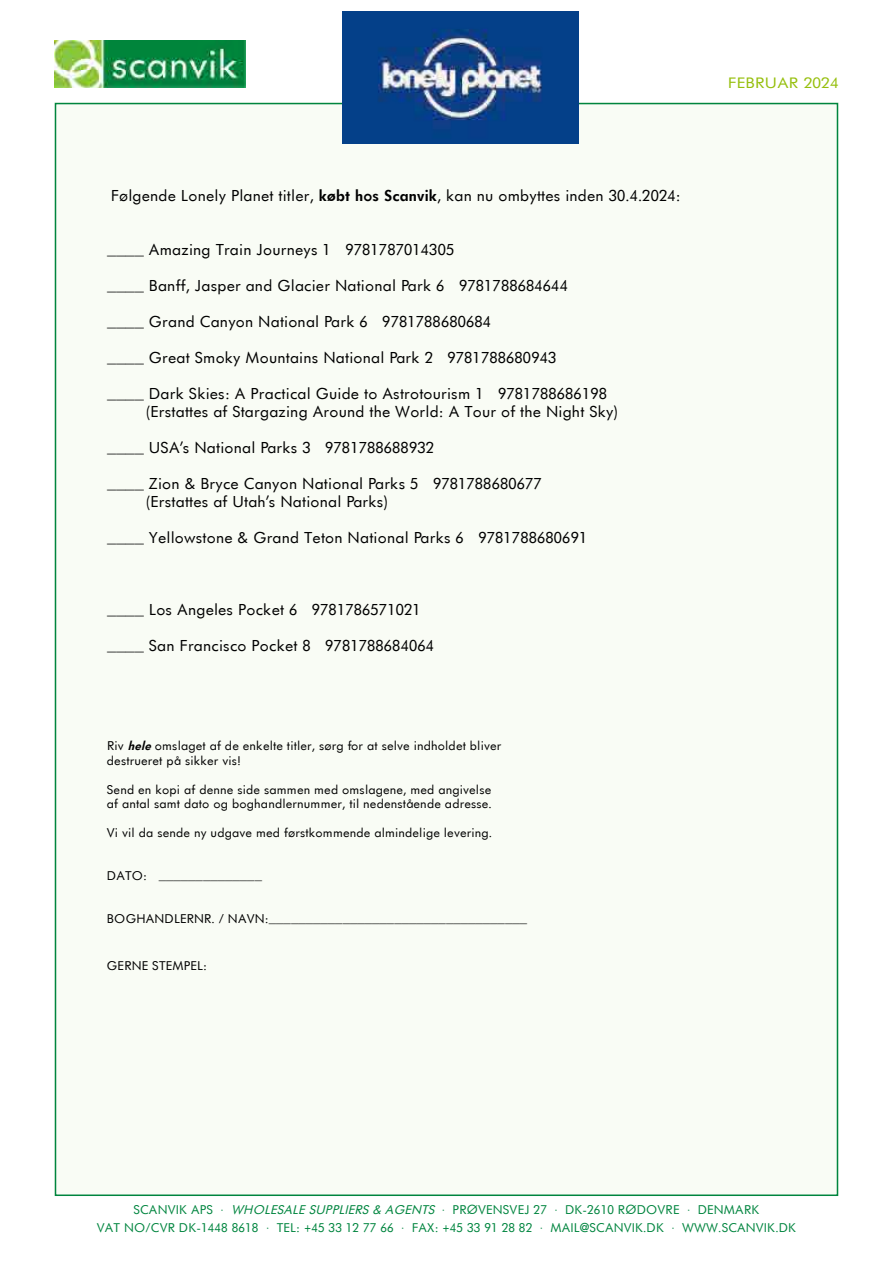
<style>
.page{position:relative;width:893px;height:1263px;background:#fff}
.page>*{position:absolute;margin:0;border:0;box-sizing:border-box;transform-origin:0 0}
.t1{font:15px/18px "Futurist";color:#000}
.t2{font:14.25px "Futurist";color:#96bf0d;scale:1.11 1}
.t3{font:12px/14.4px "Futurist";color:#000}
.t4{font:12px/18px "Futurist";color:#00853f;text-align:center}
.s1{font-weight:700}
.s2{font-weight:700;font-style:italic}
.s3{font-style:italic}
</style>
<div class="page">
<img style="left:54px;top:40px;width:191px;height:48px">
<div style="left:54px;top:102px;width:785px;height:1094px;background:#f9fcf5"></div>
<img style="left:343px;top:11px;width:236px;height:133px">
<p class="t1" style="left:111px;top:187px;width:572px">Følgende Lonely Planet titler, <span class="s1">købt hos Scanvik</span>, kan nu ombyttes inden 30.4.2024:</p>
<p class="t1" style="left:107px;top:241px;width:349px">____ Amazing Train Journeys 1 9781787014305</p>
<p class="t1" style="left:107px;top:277px;width:462px">____ Banff, Jasper and Glacier National Park 6 9781788684644</p>
<p class="t1" style="left:107px;top:313px;width:386px">____ Grand Canyon National Park 6 9781788680684</p>
<p class="t1" style="left:107px;top:349px;width:451px">____ Great Smoky Mountains National Park 2 9781788680943</p>
<p class="t1" style="left:146px;top:385px;width:475px;text-indent:-38px">____ Dark Skies: A Practical Guide to Astrotourism 1 9781788686198 (Erstattes af Stargazing Around the World: A Tour of the Night Sky)</p>
<p class="t1" style="left:107px;top:439px;width:329px">____ USA’s National Parks 3 9781788688932</p>
<p class="t1" style="left:146px;top:475px;width:398px;text-indent:-38px">____ Zion &amp; Bryce Canyon National Parks 5 9781788680677 (Erstattes af Utah’s National Parks)</p>
<p class="t1" style="left:107px;top:529px;width:482px">____ Yellowstone &amp; Grand Teton National Parks 6 9781788680691</p>
<p class="t1" style="left:107px;top:601px;width:315px">____ Los Angeles Pocket 6 9781786571021</p>
<p class="t1" style="left:107px;top:637px;width:329px">____ San Francisco Pocket 8 9781788684064</p>
<p class="t3" style="left:107px;top:739px;width:396px">Riv <span class="s2">hele</span> omslaget af de enkelte titler, sørg for at selve indholdet bliver destrueret på sikker vis!</p>
<p class="t3" style="left:107px;top:782px;width:387px">Send en kopi af denne side sammen med omslagene, med angivelse af antal samt dato og boghandlernummer, til nedenstående adresse.</p>
<p class="t3" style="left:107px;top:825px;width:387px">Vi vil da sende ny udgave med førstkommende almindelige levering.</p>
<p class="t3" style="left:107px;top:868px;width:157px">DATO: ______________</p>
<p class="t3" style="left:107px;top:911px;width:422px">BOGHANDLERNR. / NAVN:___________________________________</p>
<p class="t3" style="left:107px;top:958px;width:102px">GERNE STEMPEL:</p>
<p class="t2" style="left:728px;top:74px;width:102px">FEBRUAR 2024</p>
<p class="t4" style="left:97px;top:1201px;width:701px">SCANVIK APS · <span class="s3">WHOLESALE SUPPLIERS &amp; AGENTS</span> · PRØVENSVEJ 27 · DK-2610 RØDOVRE · DENMARK<br>VAT NO/CVR DK-1448 8618 · TEL: +45 33 12 77 66 · FAX: +45 33 91 28 82 · MAIL@SCANVIK.DK · WWW.SCANVIK.DK</p>
</div>
